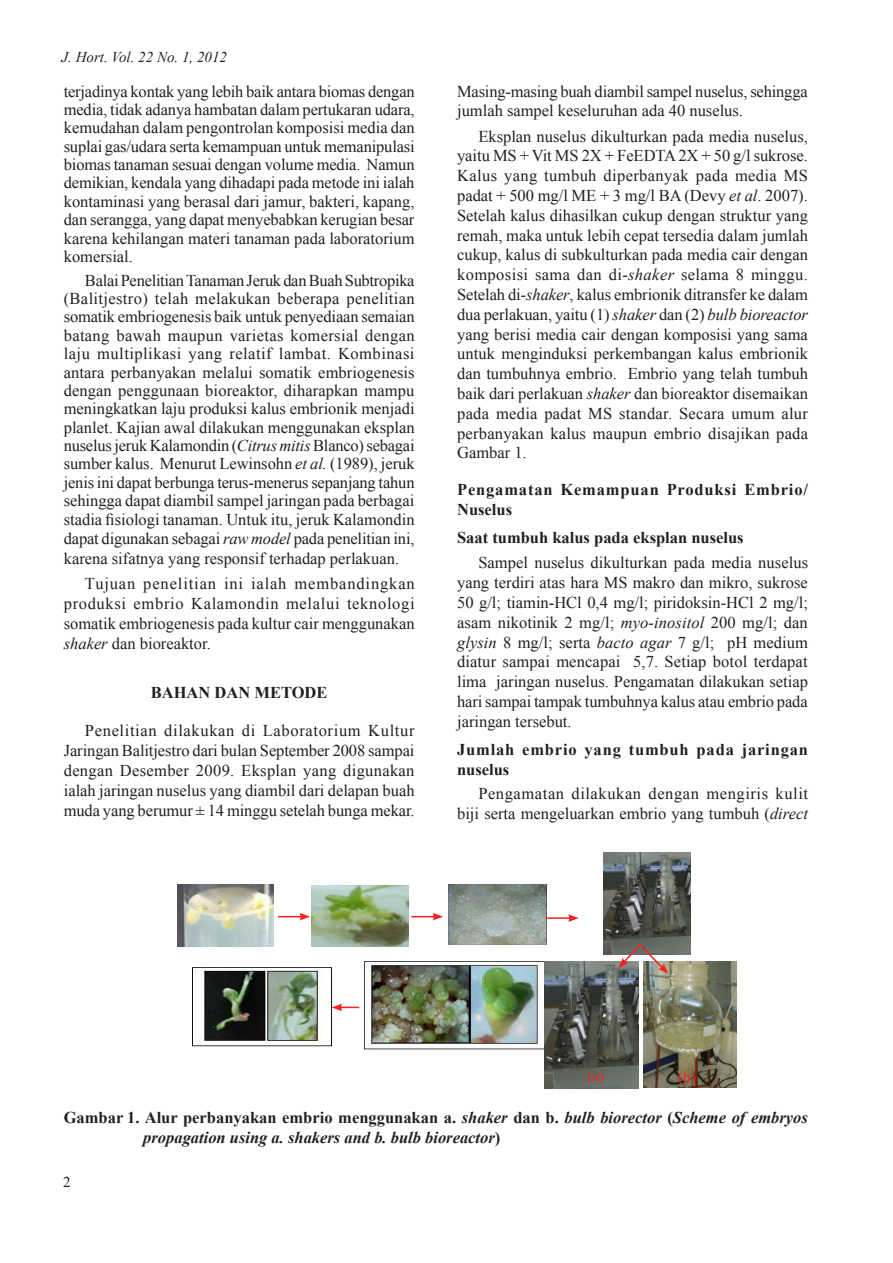
<style>
.page{position:relative;width:893px;height:1263px;background:#fff}
.page>*{position:absolute;margin:0;border:0;box-sizing:border-box;transform-origin:0 0}
.t1{font:16.5px/19.8px "Times New Roman";color:#231f20;text-align:justify}
.t2{font:italic 700 16.5px/19.8px "Times New Roman";color:#231f20}
.t3{font:700 16.5px/19.8px "Times New Roman";letter-spacing:.05em;color:#231f20}
.t4{font:16.5px/19.8px "Times New Roman";letter-spacing:.035em;color:#231f20;text-align:right}
.t5{font:700 16.5px "Times New Roman";color:#231f20}
.t6{font:italic 15px "Times New Roman";color:#231f20}
.t7{font:15px "Times New Roman";color:#f91f20}
.t8{font:15px "Times New Roman";color:#fa1f20}
.t9{font:15px "Times New Roman";color:#231f20}
.s1{font-style:italic}
.s2{font-style:normal}
</style>
<div class="page">
<img style="left:177px;top:885px;width:97px;height:61px">
<img style="left:312px;top:886px;width:96px;height:60px">
<img style="left:448px;top:884px;width:98px;height:60px">
<img style="left:643px;top:961px;width:94px;height:127px">
<img style="left:604px;top:853px;width:86px;height:101px">
<img style="left:365px;top:961px;width:179px;height:89px">
<img style="left:544px;top:961px;width:95px;height:128px">
<img style="left:192px;top:967px;width:141px;height:80px">
<svg style="left:278px;top:913px;width:32px;height:7px"></svg>
<svg style="left:411px;top:913px;width:32px;height:7px"></svg>
<svg style="left:618px;top:942px;width:50px;height:32px"></svg>
<hr style="left:547px;top:917px;width:23px;height:2px;background:#fa1f20">
<svg style="left:568px;top:914px;width:11px;height:8px"></svg>
<svg style="left:332px;top:1003px;width:27px;height:8px"></svg>
<p class="t6" style="left:62px;top:52px;width:167px">J. Hort. Vol. 22 No. 1, 2012</p>
<p class="t1" style="left:64px;top:83px;width:352px;line-height:18.3px">terjadinya kontak yang lebih baik antara biomas dengan media, tidak adanya hambatan dalam pertukaran udara, kemudahan dalam pengontrolan komposisi media dan suplai gas/udara serta kemampuan untuk memanipulasi biomas tanaman sesuai dengan volume media. Namun demikian, kendala yang dihadapi pada metode ini ialah kontaminasi yang berasal dari jamur, bakteri, kapang, dan serangga, yang dapat menyebabkan kerugian besar karena kehilangan materi tanaman pada laboratorium komersial.</p>
<p class="t1" style="left:64px;top:272px;width:353px;line-height:18.6px;text-indent:21px">Balai Penelitian Tanaman Jeruk dan Buah Subtropika (Balitjestro) telah melakukan beberapa penelitian somatik embriogenesis baik untuk penyediaan semaian batang bawah maupun varietas komersial dengan laju multiplikasi yang relatif lambat. Kombinasi antara perbanyakan melalui somatik embriogenesis dengan penggunaan bioreaktor, diharapkan mampu meningkatkan laju produksi kalus embrionik menjadi planlet. Kajian awal dilakukan menggunakan eksplan nuselus jeruk Kalamondin (<span class="s1">Citrus mitis</span> Blanco) sebagai sumber kalus. Menurut Lewinsohn <span class="s1">et al.</span> (1989), jeruk jenis ini dapat berbunga terus-menerus sepanjang tahun sehingga dapat diambil sampel jaringan pada berbagai stadia fisiologi tanaman. Untuk itu, jeruk Kalamondin dapat digunakan sebagai <span class="s1">raw model</span> pada penelitian ini, karena sifatnya yang responsif terhadap perlakuan.</p>
<p class="t1" style="left:64px;top:575px;width:352px;text-indent:21px">Tujuan penelitian ini ialah membandingkan produksi embrio Kalamondin melalui teknologi somatik embriogenesis pada kultur cair menggunakan <span class="s1">shaker</span> dan bioreaktor.</p>
<p class="t5" style="left:151px;top:687px;width:178px">BAHAN DAN METODE</p>
<p class="t1" style="left:64px;top:722px;width:352px;text-indent:21px">Penelitian dilakukan di Laboratorium Kultur Jaringan Balitjestro dari bulan September 2008 sampai dengan Desember 2009. Eksplan yang digunakan ialah jaringan nuselus yang diambil dari delapan buah muda yang berumur ± 14 minggu setelah bunga mekar.</p>
<p class="t1" style="left:457px;top:83px;width:352px">Masing-masing buah diambil sampel nuselus, sehingga jumlah sampel keseluruhan ada 40 nuselus.</p>
<p class="t1" style="left:457px;top:128px;width:352px;text-indent:21px">Eksplan nuselus dikulturkan pada media nuselus, yaitu MS + Vit MS 2X + FeEDTA 2X + 50 g/l sukrose.<br>Kalus yang tumbuh diperbanyak pada media MS padat + 500 mg/l ME + 3 mg/l BA (Devy <span class="s1">et al</span>. 2007).<br>Setelah kalus dihasilkan cukup dengan struktur yang remah, maka untuk lebih cepat tersedia dalam jumlah cukup, kalus di subkulturkan pada media cair dengan komposisi sama dan di-<span class="s1">shaker</span> selama 8 minggu.<br>Setelah di<span class="s1">-shaker</span>, kalus embrionik ditransfer ke dalam dua perlakuan, yaitu (1) <span class="s1">shaker</span> dan (2) <span class="s1">bulb bioreactor </span>yang berisi media cair dengan komposisi yang sama untuk menginduksi perkembangan kalus embrionik dan tumbuhnya embrio. Embrio yang telah tumbuh baik dari perlakuan <span class="s1">shaker</span> dan bioreaktor disemaikan pada media padat MS standar. Secara umum alur perbanyakan kalus maupun embrio disajikan pada Gambar 1.</p>
<p class="t3" style="left:457px;top:481px;width:352px">Pengamatan Kemampuan Produksi Embrio/<br>Nuselus</p>
<p class="t5" style="left:457px;top:532px;width:288px">Saat tumbuh kalus pada eksplan nuselus</p>
<p class="t1" style="left:457px;top:555px;width:352px;text-indent:21px">Sampel nuselus dikulturkan pada media nuselus yang terdiri atas hara MS makro dan mikro, sukrose 50 g/l; tiamin-HCl 0,4 mg/l; piridoksin-HCl 2 mg/l; asam nikotinik 2 mg/l; <span class="s1">myo-inositol</span> 200 mg/l; dan <span class="s1">glysin</span> 8 mg/l; serta <span class="s1">bacto agar</span> 7 g/l; pH medium diatur sampai mencapai 5,7. Setiap botol terdapat lima jaringan nuselus. Pengamatan dilakukan setiap hari sampai tampak tumbuhnya kalus atau embrio pada jaringan tersebut.</p>
<p class="t3" style="left:457px;top:741px;width:352px">Jumlah embrio yang tumbuh pada jaringan nuselus</p>
<p class="t4" style="left:457px;top:785px;width:352px">Pengamatan dilakukan dengan mengiris kulit biji serta mengeluarkan embrio yang tumbuh (<span class="s1">direct</span></p>
<p class="t7" style="left:588px;top:1070px;width:18px">(a)</p>
<p class="t8" style="left:678px;top:1071px;width:19px">(b)</p>
<p class="t2" style="left:143px;top:1109px;width:666px;text-indent:-79px"><span class="s2">Gambar 1. Alur perbanyakan embrio menggunakan a.</span> shaker <span class="s2">dan b.</span> bulb biorector <span class="s2">(</span>Scheme of embryos propagation using a. shakers and b. bulb bioreactor<span class="s2">)</span></p>
<p class="t9" style="left:63px;top:1176px;width:9px">2</p>
</div>
